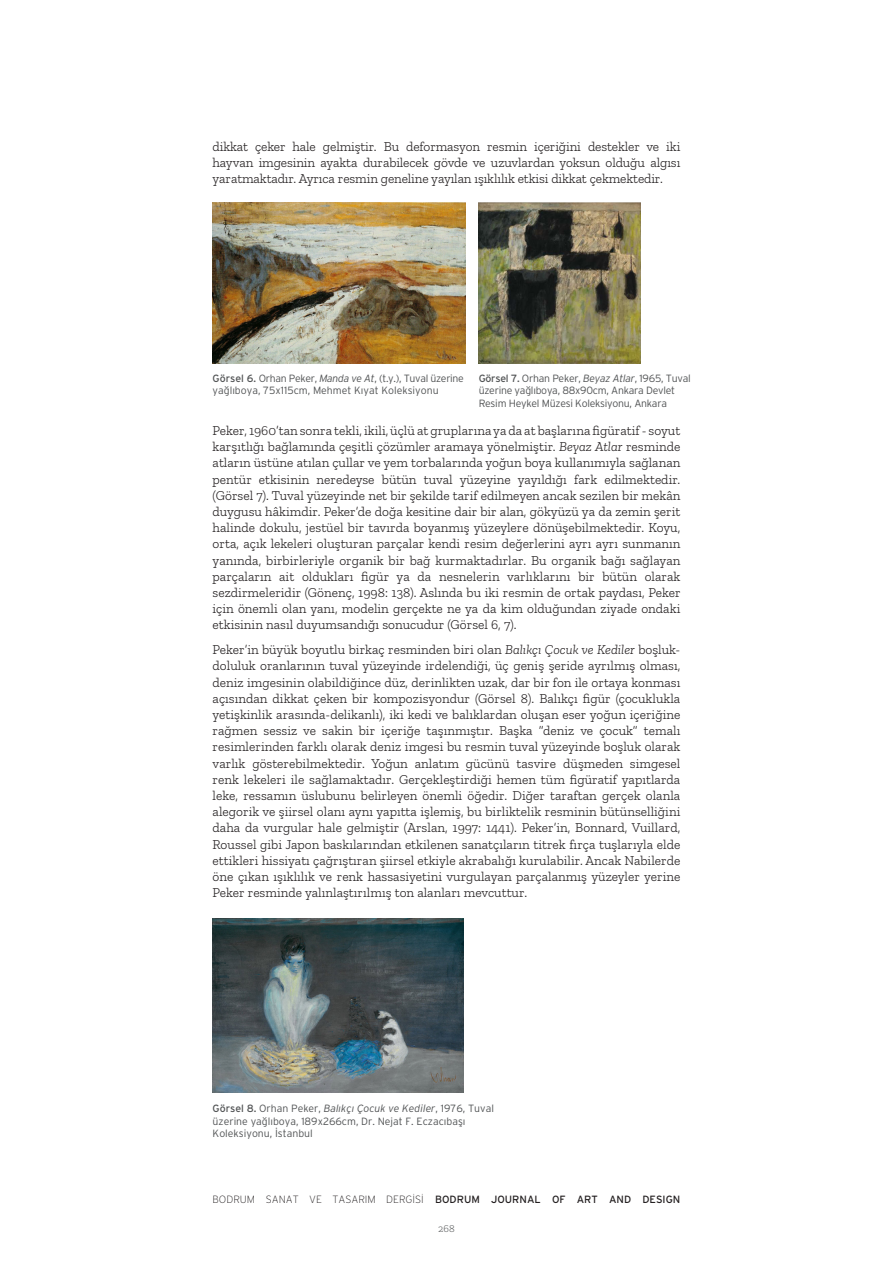
<style>
.page{position:relative;width:893px;height:1263px;background:#fff}
.page>*{position:absolute;margin:0;border:0;box-sizing:border-box;transform-origin:0 0}
.ana_metin{font:300 13.5px/16.2px "Zilla Slab";color:#231f20;text-align:justify}
.gorsel_etiketi{font:300 10.5px/12.6px "Interstate";color:#525455}
.gorsel_etiketi-2{font:300 10.5px/12.6px "Interstate";letter-spacing:-.025em;color:#525455}
.t1{font:200 10.5px "Interstate";color:#231f20}
.t2{font:300 10.5px "Zilla Slab";color:#626465}
.s1{font-weight:400}
.s2{font-style:italic}
</style>
<div class="page">
<img style="left:213px;top:203px;width:252px;height:160px">
<img style="left:479px;top:203px;width:161px;height:160px">
<img style="left:213px;top:918px;width:250px;height:175px">
<p class="ana_metin" style="left:213px;top:138px;width:469px">dikkat çeker hale gelmiştir. Bu deformasyon resmin içeriğini destekler ve iki hayvan imgesinin ayakta durabilecek gövde ve uzuvlardan yoksun olduğu algısı yaratmaktadır. Ayrıca resmin geneline yayılan ışıklılık etkisi dikkat çekmektedir.</p>
<p class="gorsel_etiketi" style="left:213px;top:371px;width:253px"><span class="s1">Görsel 6.</span> Orhan Peker, <span class="s2">Manda ve At</span>, (t.y.), Tuval üzerine yağlıboya, 75x115cm, Mehmet Kıyat Koleksiyonu</p>
<p class="gorsel_etiketi-2" style="left:479px;top:371px;width:213px"><span class="s1">Görsel 7.</span> Orhan Peker, <span class="s2">Beyaz Atlar</span>, 1965, Tuval üzerine yağlıboya, 88x90cm, Ankara Devlet<br>Resim Heykel Müzesi Koleksiyonu, Ankara</p>
<p class="ana_metin" style="left:213px;top:422px;width:469px">Peker, 1960’tan sonra tekli, ikili, üçlü at gruplarına ya da at başlarına figüratif - soyut karşıtlığı bağlamında çeşitli çözümler aramaya yönelmiştir. <span class="s2">Beyaz Atlar</span> resminde atların üstüne atılan çullar ve yem torbalarında yoğun boya kullanımıyla sağlanan pentür etkisinin neredeyse bütün tuval yüzeyine yayıldığı fark edilmektedir. (Görsel 7). Tuval yüzeyinde net bir şekilde tarif edilmeyen ancak sezilen bir mekân duygusu hâkimdir. Peker’de doğa kesitine dair bir alan, gökyüzü ya da zemin şerit halinde dokulu, jestüel bir tavırda boyanmış yüzeylere dönüşebilmektedir. Koyu, orta, açık lekeleri oluşturan parçalar kendi resim değerlerini ayrı ayrı sunmanın yanında, birbirleriyle organik bir bağ kurmaktadırlar. Bu organik bağı sağlayan parçaların ait oldukları figür ya da nesnelerin varlıklarını bir bütün olarak sezdirmeleridir (Gönenç, 1998: 138). Aslında bu iki resmin de ortak paydası, Peker için önemli olan yanı, modelin gerçekte ne ya da kim olduğundan ziyade ondaki etkisinin nasıl duyumsandığı sonucudur (Görsel 6, 7).</p>
<p class="ana_metin" style="left:213px;top:642px;width:469px">Peker’in büyük boyutlu birkaç resminden biri olan <span class="s2">Balıkçı Çocuk ve Kediler</span> boşluk&shy;doluluk oranlarının tuval yüzeyinde irdelendiği, üç geniş şeride ayrılmış olması, deniz imgesinin olabildiğince düz, derinlikten uzak, dar bir fon ile ortaya konması açısından dikkat çeken bir kompozisyondur (Görsel 8). Balıkçı figür (çocuklukla yetişkinlik arasında-delikanlı), iki kedi ve balıklardan oluşan eser yoğun içeriğine rağmen sessiz ve sakin bir içeriğe taşınmıştır. Başka “deniz ve çocuk” temalı resimlerinden farklı olarak deniz imgesi bu resmin tuval yüzeyinde boşluk olarak varlık gösterebilmektedir. Yoğun anlatım gücünü tasvire düşmeden simgesel renk lekeleri ile sağlamaktadır. Gerçekleştirdiği hemen tüm figüratif yapıtlarda leke, ressamın üslubunu belirleyen önemli öğedir. Diğer taraftan gerçek olanla alegorik ve şiirsel olanı aynı yapıtta işlemiş, bu birliktelik resminin bütünselliğini daha da vurgular hale gelmiştir (Arslan, 1997: 1441). Peker’in, Bonnard, Vuillard, Roussel gibi Japon baskılarından etkilenen sanatçıların titrek fırça tuşlarıyla elde ettikleri hissiyatı çağrıştıran şiirsel etkiyle akrabalığı kurulabilir. Ancak Nabilerde öne çıkan ışıklılık ve renk hassasiyetini vurgulayan parçalanmış yüzeyler yerine Peker resminde yalınlaştırılmış ton alanları mevcuttur.</p>
<p class="gorsel_etiketi" style="left:213px;top:1102px;width:283px"><span class="s1">Görsel 8.</span> Orhan Peker, <span class="s2">Balıkçı Çocuk ve Kediler</span>, 1976, Tuval üzerine yağlıboya, 189x266cm, Dr. Nejat F. Eczacıbaşı<br>Koleksiyonu, İstanbul</p>
<p class="t1" style="left:213px;top:1193px;width:469px">BODRUM SANAT VE TASARIM DERGİSİ <span class="s1">BODRUM JOURNAL OF ART AND DESIGN</span></p>
<p class="t2" style="left:438px;top:1223px;width:18px">268</p>
</div>
